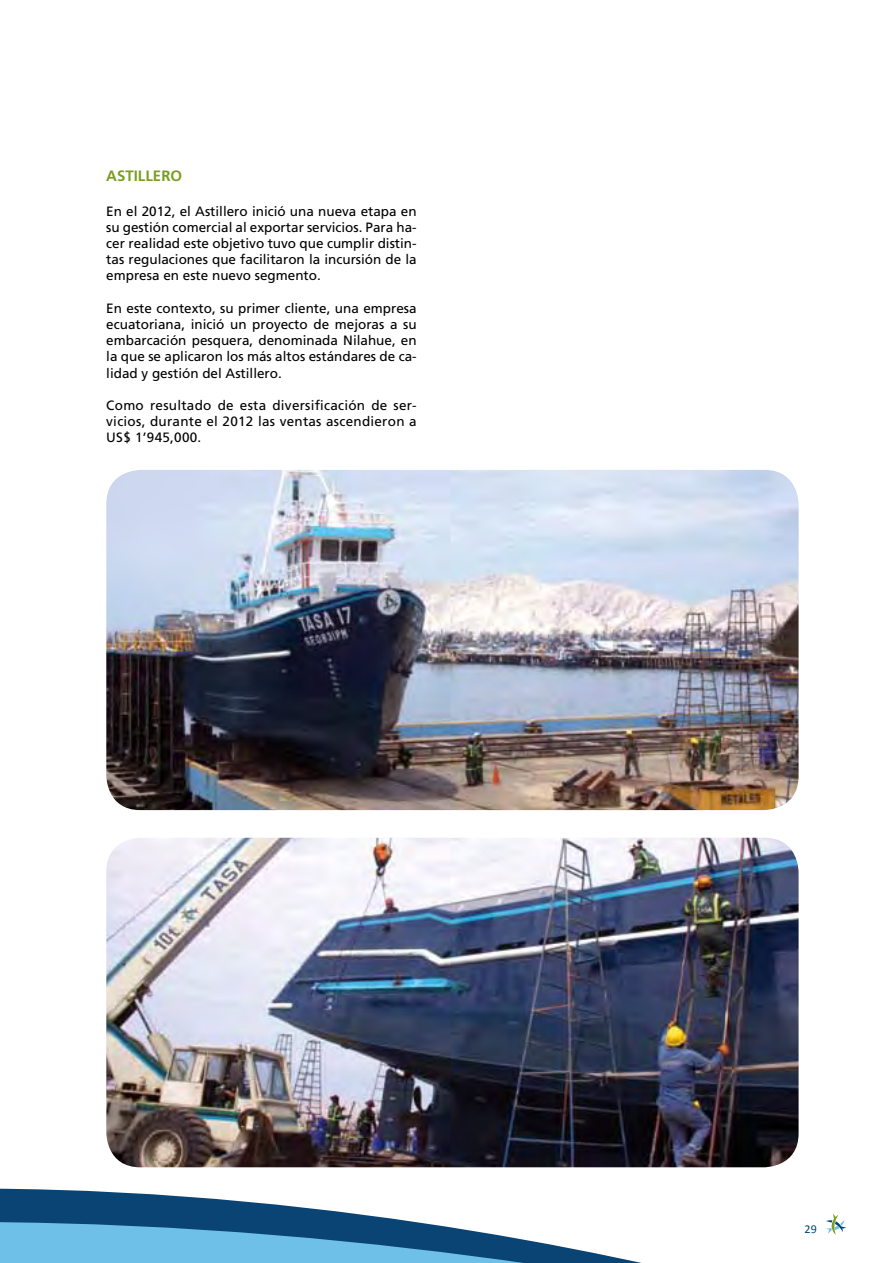
<style>
.page{position:relative;width:893px;height:1263px;background:#fff}
.page>*{position:absolute;margin:0;border:0;box-sizing:border-box;transform-origin:0 0}
.t1{font:700 15px "Frutiger LT Std";color:#7a9e22}
.t2{font:13.5px/16.2px "Frutiger LT Std";color:#000;text-align:justify}
.t3{font:12px "Calibri";color:#004374}
</style>
<div class="page">
<svg style="left:0;top:1167px;width:846px;height:96px"></svg>
<img style="left:106px;top:470px;width:693px;height:340px">
<img style="left:106px;top:838px;width:693px;height:329px">
<p class="t1" style="left:106px;top:167px;width:77px">ASTILLERO</p>
<p class="t2" style="left:106px;top:203px;width:312px">En el 2012, el Astillero inició una nueva etapa en su gestión comercial al exportar servicios. Para ha&shy;cer realidad este objetivo tuvo que cumplir distin&shy;tas regulaciones que facilitaron la incursión de la empresa en este nuevo segmento.</p>
<p class="t2" style="left:106px;top:300px;width:312px">En este contexto, su primer cliente, una empresa ecuatoriana, inició un proyecto de mejoras a su embarcación pesquera, denominada Nilahue, en la que se aplicaron los más altos estándares de ca&shy;lidad y gestión del Astillero.</p>
<p class="t2" style="left:106px;top:397px;width:312px">Como resultado de esta diversificación de ser&shy;vicios, durante el 2012 las ventas ascendieron a US$ 1’945,000.</p>
<p class="t3" style="left:805px;top:1222px;width:14px">29</p>
</div>
